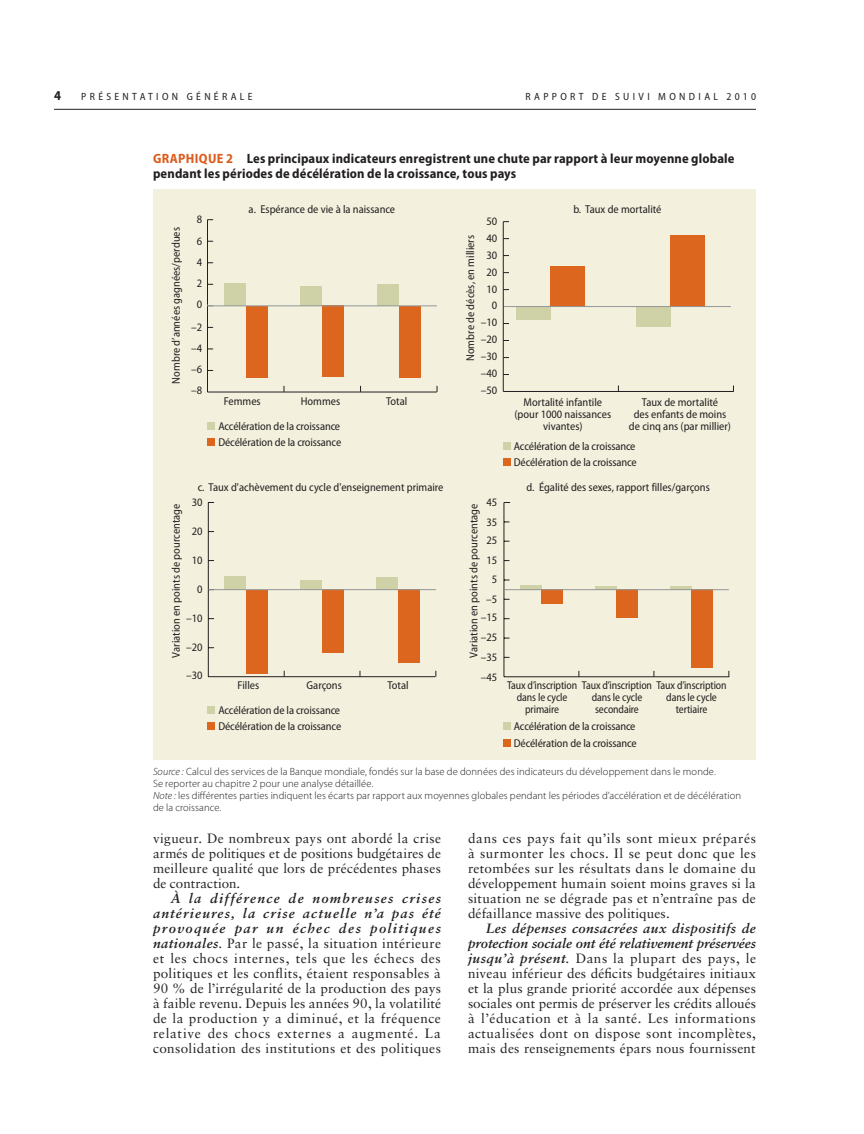
<style>
.page{position:relative;width:864px;height:1134px;background:#fff}
.page>*{position:absolute;margin:0;border:0;box-sizing:border-box;transform-origin:0 0}
.t1{font:13.5px/15px "Sabon";letter-spacing:.015em;color:#231f20;text-align:justify}
.t2{font:700 semi-condensed 13.5px/15px "Myriad Pro";letter-spacing:.01em;color:#231f20}
.t3{font:semi-condensed 11.4px/16.8px "Myriad Pro";color:#231f20}
.t4{font:semi-condensed 11.4px/12px "Myriad Pro";color:#231f20;text-align:center;scale:.94 1}
.t5{font:300 10.5px/12px "Myriad Pro";letter-spacing:.01em;color:#231f20}
.t6{font:semi-condensed 10.5px "Myriad Pro";letter-spacing:.32em;color:#231f20}
.s1{color:#dc5c1e}
.s2{font-style:italic}
.s3{font-weight:700;font-style:italic}
</style>
<div class="page">
<hr style="left:54px;top:109px;width:702px;height:1px;background:#231f20">
<div style="left:153px;top:189px;width:603px;height:570px;background:#f3f1de"></div>
<div style="left:224px;top:283px;width:22px;height:23px;background:#cfd2a6"></div>
<div style="left:300px;top:286px;width:22px;height:20px;background:#cfd2a6"></div>
<div style="left:377px;top:285px;width:22px;height:21px;background:#cfd2a6"></div>
<div style="left:246px;top:306px;width:21px;height:71px;background:#dd661e"></div>
<div style="left:322px;top:306px;width:22px;height:71px;background:#dd661e"></div>
<div style="left:399px;top:306px;width:22px;height:71px;background:#dd661e"></div>
<hr style="left:207px;top:220px;width:1px;height:172px;background:#231f20">
<hr style="left:207px;top:392px;width:230px;height:1px;background:#231f20">
<hr style="left:207px;top:305px;width:230px;height:1px;background:#949698">
<div style="left:516px;top:307px;width:34px;height:13px;background:#cfd2a6"></div>
<div style="left:636px;top:307px;width:35px;height:20px;background:#cfd2a6"></div>
<div style="left:550px;top:266px;width:35px;height:41px;background:#dd661e"></div>
<div style="left:671px;top:235px;width:34px;height:72px;background:#dd661e"></div>
<hr style="left:503px;top:391px;width:231px;height:1px;background:#231f20">
<hr style="left:504px;top:306px;width:227px;height:1px;background:#949698">
<div style="left:225px;top:576px;width:21px;height:14px;background:#cfd2a6"></div>
<div style="left:300px;top:580px;width:22px;height:10px;background:#cfd2a6"></div>
<div style="left:376px;top:577px;width:22px;height:13px;background:#cfd2a6"></div>
<div style="left:246px;top:590px;width:22px;height:83px;background:#dd661e"></div>
<div style="left:322px;top:590px;width:22px;height:63px;background:#dd661e"></div>
<div style="left:398px;top:590px;width:22px;height:73px;background:#dd661e"></div>
<hr style="left:208px;top:502px;width:1px;height:175px;background:#231f20">
<hr style="left:208px;top:676px;width:227px;height:1px;background:#231f20">
<hr style="left:208px;top:589px;width:228px;height:1px;background:#949698">
<hr style="left:520px;top:586px;width:21px;height:4px;background:#cfd2a6">
<hr style="left:595px;top:586px;width:21px;height:4px;background:#cfd2a6">
<hr style="left:670px;top:586px;width:21px;height:4px;background:#cfd2a6">
<div style="left:541px;top:590px;width:22px;height:14px;background:#dd661e"></div>
<div style="left:616px;top:590px;width:22px;height:28px;background:#dd661e"></div>
<div style="left:691px;top:590px;width:22px;height:78px;background:#dd661e"></div>
<hr style="left:504px;top:503px;width:1px;height:174px;background:#231f20">
<hr style="left:504px;top:676px;width:225px;height:1px;background:#231f20">
<hr style="left:505px;top:589px;width:224px;height:1px;background:#949698">
<hr style="left:503px;top:222px;width:1px;height:169px;background:#231f20">
<div style="left:207px;top:422px;width:8px;height:7px;background:#cfd2a6"></div>
<div style="left:207px;top:438px;width:8px;height:8px;background:#dd661e"></div>
<div style="left:207px;top:706px;width:8px;height:8px;background:#cfd2a6"></div>
<div style="left:207px;top:723px;width:8px;height:7px;background:#dd661e"></div>
<div style="left:503px;top:723px;width:7px;height:7px;background:#cfd2a6"></div>
<div style="left:503px;top:739px;width:7px;height:8px;background:#dd661e"></div>
<div style="left:503px;top:442px;width:7px;height:8px;background:#cfd2a6"></div>
<div style="left:503px;top:459px;width:7px;height:7px;background:#dd661e"></div>
<p class="t2" style="left:54px;top:88px;width:8px">4</p>
<p class="t6" style="left:81px;top:90px;width:173px">Pr ésentation générale</p>
<p class="t6" style="left:525px;top:90px;width:232px">Rapport de suivi mondial 2010</p>
<p class="t2" style="left:153px;top:151px;width:583px"><span class="s1">GRAPHIQUE 2</span> Les principaux indicateurs enregistrent une chute par rapport à leur moyenne globale pendant les périodes de décélération de la croissance, tous pays</p>
<p class="t3" style="left:167px;top:384px;width:158px;rotate:-90deg">Nombre d’années gagnées/perdues</p>
<p class="t3" style="left:197px;top:211px;width:7px">8</p>
<p class="t3" style="left:197px;top:231px;width:7px;line-height:21px;text-align:justify">6<br>4<br>2<br>0</p>
<p class="t3" style="left:191px;top:317px;width:13px;line-height:21px;text-align:justify">–2 –4 –6 –8</p>
<p class="t3" style="left:249px;top:201px;width:148px">a. Espérance de vie à la naissance</p>
<p class="t3" style="left:224px;top:392px;width:38px">Femmes</p>
<p class="t3" style="left:301px;top:392px;width:41px">Hommes</p>
<p class="t3" style="left:386px;top:392px;width:23px">Total</p>
<p class="t3" style="left:218px;top:417px;width:124px">Accélération de la croissance<br>Décélération de la croissance</p>
<p class="t3" style="left:198px;top:479px;width:247px">c. Taux d'achèvement du cycle d'enseignement primaire</p>
<p class="t3" style="left:481px;top:213px;width:18px;text-align:right">50<br>40<br>30<br>20<br>10<br>0 –10 –20 –30 –40 –50</p>
<p class="t3" style="left:462px;top:361px;width:128px;rotate:-90deg">Nombre de décès, en milliers</p>
<p class="t3" style="left:573px;top:201px;width:90px">b. Taux de mortalité</p>
<p class="t3" style="left:515px;top:396px;width:98px;line-height:12px;text-align:center">Mortalité infantile (pour 1000 naissances vivantes)</p>
<p class="t3" style="left:629px;top:396px;width:104px;line-height:12px;text-align:center">Taux de mortalité<br>des enfants de moins de cinq ans (par millier)</p>
<p class="t3" style="left:514px;top:438px;width:124px">Accélération de la croissance<br>Décélération de la croissance</p>
<p class="t3" style="left:526px;top:479px;width:185px">d. Égalité des sexes, rapport filles/garçons</p>
<p class="t3" style="left:192px;top:494px;width:12px">30</p>
<p class="t3" style="left:167px;top:658px;width:156px;rotate:-90deg">Variation en points de pourcentage</p>
<p class="t3" style="left:192px;top:523px;width:12px">20</p>
<p class="t3" style="left:192px;top:551px;width:12px">10</p>
<p class="t3" style="left:197px;top:580px;width:7px">0</p>
<p class="t3" style="left:186px;top:610px;width:18px">–10</p>
<p class="t3" style="left:186px;top:639px;width:18px">–20</p>
<p class="t3" style="left:186px;top:666px;width:18px">–30</p>
<p class="t3" style="left:465px;top:658px;width:156px;rotate:-90deg">Variation en points de pourcentage</p>
<p class="t3" style="left:486px;top:492px;width:12px;line-height:20.1px">45<br>35</p>
<p class="t3" style="left:486px;top:530px;width:13px;line-height:19.8px;text-align:center">25<br>15<br>5 –5</p>
<p class="t3" style="left:481px;top:607px;width:18px;line-height:20.1px;text-align:justify">–15 –25 –35 –45</p>
<p class="t3" style="left:238px;top:676px;width:23px">Filles</p>
<p class="t3" style="left:307px;top:676px;width:37px">Garçons</p>
<p class="t3" style="left:388px;top:676px;width:23px">Total</p>
<p class="t4" style="left:507px;top:679px;width:235px">Taux d’inscription Taux d’inscription Taux d’inscription</p>
<p class="t4" style="left:517px;top:691px;width:55px">dans le cycle</p>
<p class="t4" style="left:525px;top:703px;width:38px">primaire</p>
<p class="t4" style="left:592px;top:691px;width:55px">dans le cycle secondaire</p>
<p class="t4" style="left:666px;top:691px;width:55px">dans le cycle tertiaire</p>
<p class="t3" style="left:218px;top:702px;width:124px">Accélération de la croissance<br>Décélération de la croissance</p>
<p class="t3" style="left:514px;top:718px;width:124px">Accélération de la croissance<br>Décélération de la croissance</p>
<p class="t5" style="left:153px;top:766px;width:590px"><span class="s2">Source :</span> Calcul des services de la Banque mondiale, fondés sur la base de données des indicateurs du développement dans le monde.<br>Se reporter au chapitre 2 pour une analyse détaillée.<br><span class="s2">Note :</span> les différentes parties indiquent les écarts par rapport aux moyennes globales pendant les périodes d’accélération et de décélération de la croissance.</p>
<p class="t1" style="left:153px;top:831px;width:290px">vigueur. De nombreux pays ont abordé la crise armés de politiques et de positions budgétaires de meilleure qualité que lors de précédentes phases de contraction.</p>
<p class="t1" style="left:153px;top:891px;width:290px;text-indent:18px"><span class="s3">À la différence de nombreuses crises antérieures, la crise actuelle n’a pas été provoquée par un échec des politiques nationales</span><span class="s2">.</span> Par le passé, la situation intérieure et les chocs internes, tels que les échecs des politiques et les conflits, étaient responsables à 90 % de l’irrégularité de la production des pays à faible revenu. Depuis les années 90, la volatilité de la production y a diminué, et la fréquence relative des chocs externes a augmenté. La consolidation des institutions et des politiques</p>
<p class="t1" style="left:468px;top:831px;width:289px">dans ces pays fait qu’ils sont mieux préparés à surmonter les chocs. Il se peut donc que les retombées sur les résultats dans le domaine du développement humain soient moins graves si la situation ne se dégrade pas et n’entraîne pas de défaillance massive des politiques.</p>
<p class="t1" style="left:468px;top:921px;width:290px;text-indent:18px"><span class="s3">Les dépenses consacrées aux dispositifs de protection sociale ont été relativement préservées jusqu’à présent</span><span class="s2">.</span> Dans la plupart des pays, le niveau inférieur des déficits budgétaires initiaux et la plus grande priorité accordée aux dépenses sociales ont permis de préserver les crédits alloués à l’éducation et à la santé. Les informations actualisées dont on dispose sont incomplètes, mais des renseignements épars nous fournissent</p>
</div>
